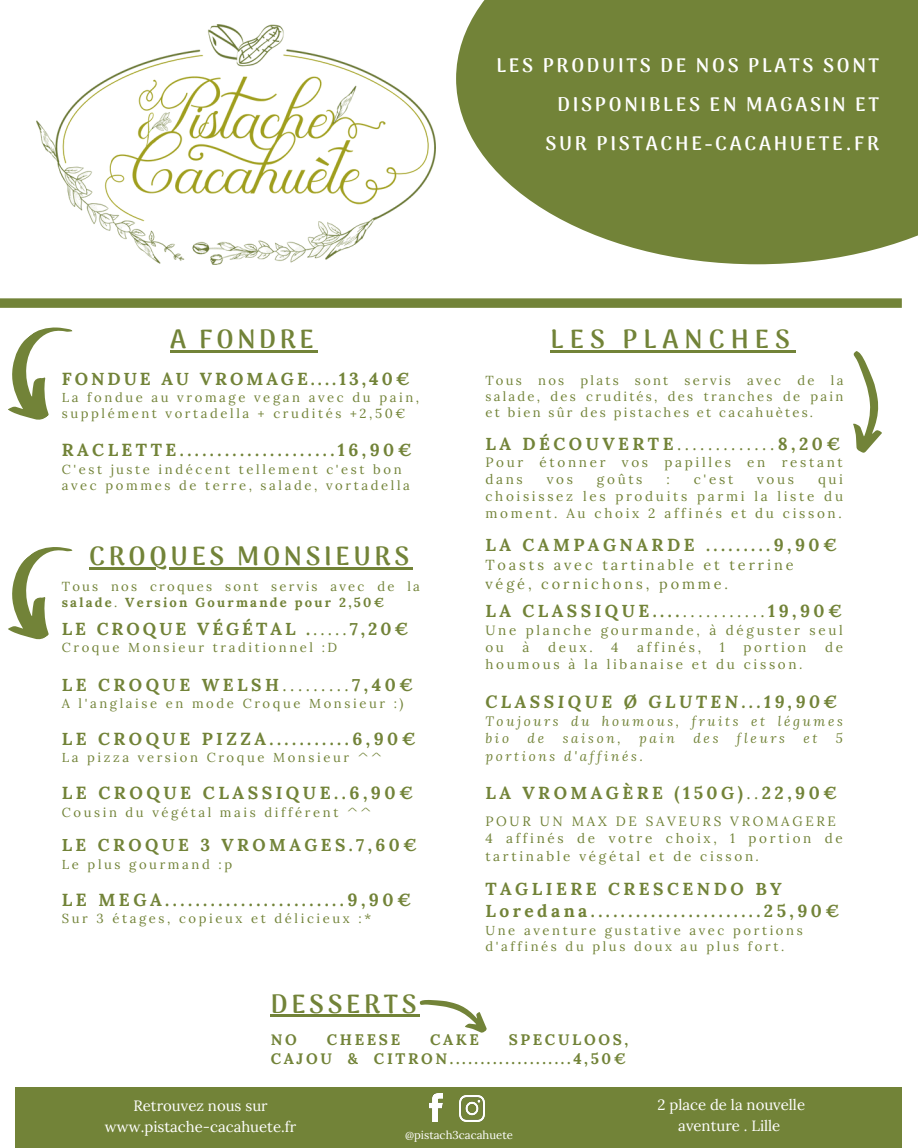
<style>
.page{position:relative;width:918px;height:1148px;background:#fff}
.page>*{position:absolute;margin:0;border:0;box-sizing:border-box;transform-origin:0 0}
.t1{font:800 26.1px "Arima Madurai";letter-spacing:.14em;color:#728338}
.t2{font:800 26.1px "Arima Madurai";letter-spacing:.23em;color:#728338}
.t3{font:800 19.35px "Arima Madurai";letter-spacing:.14em;color:#fff}
.t4{font:700 17.55px "Lora";letter-spacing:.2em;color:#728338}
.t5{font:700 17.4px/22.2px "Lora";letter-spacing:.2em;color:#728338}
.t6{font:700 17.4px "Lora";letter-spacing:.175em;color:#728338}
.t7{font:italic 700 17.4px "Lora";letter-spacing:.2em;color:#728338}
.t8{font:700 17.25px "Lora";letter-spacing:.2em;color:#728338}
.t9{font:700 15.15px/19.2px "Lora";letter-spacing:.175em;color:#728338;text-align:right}
.t10{font:14.85px/20.9px "Lora";color:#fff;text-align:center}
.t11{font:14.55px/18.3px "Lora";letter-spacing:.2em;color:#728338}
.t12{font:13.5px/17px "Lora";letter-spacing:.2em;color:#728338}
.t13{font:italic 13.5px/17.4px "Lora";letter-spacing:.2em;color:#728338}
.t14{font:13.05px/16.4px "Lora";letter-spacing:.2em;color:#728338}
.t15{font:13.05px/16.4px "Lora";letter-spacing:.175em;color:#728338}
.t16{font:11.4px "Lora";color:#fff}
.s1{font-weight:700}
.s2{font-weight:400}
.s3{font-style:italic}
</style>
<div class="page">
<div style="left:15px;top:1087px;width:887px;height:60px;background:#728338"></div>
<img style="left:429px;top:1093px;width:14px;height:28px">
<img style="left:459px;top:1095px;width:26px;height:26px">
<img style="left:37px;top:24px;width:399px;height:240px">
<svg style="left:456px;top:0;width:462px;height:265px;background:#839250"></svg>
<svg style="left:8px;top:547px;width:97px;height:93px"></svg>
<hr style="left:271px;top:1014px;width:149px;height:3px;background:#728338">
<svg style="left:419px;top:1000px;width:68px;height:33px"></svg>
<hr style="left:89px;top:567px;width:324px;height:2px;background:#728338">
<svg style="left:0;top:298px;width:902px;height:155px"></svg>
<p class="t3" style="left:496px;top:54px;width:384px">LES PRODUITS DE NOS PLATS SONT</p>
<p class="t3" style="left:557px;top:93px;width:323px">DISPONIBLES EN MAGASIN ET</p>
<p class="t3" style="left:546px;top:132px;width:335px">SUR PISTACHE-CACAHUETE.FR</p>
<p class="t1" style="left:170px;top:323px;width:145px">A FONDRE</p>
<p class="t6" style="left:62px;top:367px;width:350px">FONDUE AU VROMAGE....13,40€</p>
<p class="t14" style="left:62px;top:389px;width:359px">La fondue au vromage vegan avec du pain, supplément vortadella + crudités +2,50€</p>
<p class="t5" style="left:62px;top:439px;width:352px">RACLETTE.....................16,90€</p>
<p class="t14" style="left:62px;top:461px;width:341px">C'est juste indécent tellement c'est bon</p>
<p class="t14" style="left:62px;top:477px;width:350px">avec pommes de terre, salade, vortadella</p>
<p class="t1" style="left:89px;top:540px;width:321px">CROQUES MONSIEURS</p>
<p class="t15" style="left:62px;top:578px;width:360px">Tous nos croques sont servis avec de la <span class="s1">salade</span>. <span class="s1">Version Gourmande pour 2,50€</span></p>
<p class="t6" style="left:62px;top:617px;width:348px">LE CROQUE VÉGÉTAL .<span class="s2">.....</span>7,20€</p>
<p class="t14" style="left:62px;top:639px;width:277px">Croque Monsieur traditionnel :D</p>
<p class="t5" style="left:62px;top:673px;width:353px">LE CROQUE WELSH<span class="s2">.........</span>7,40€</p>
<p class="t14" style="left:62px;top:695px;width:343px">A l'anglaise en mode Croque Monsieur :)</p>
<p class="t5" style="left:62px;top:727px;width:356px">LE CROQUE PIZZA...........6,90€</p>
<p class="t14" style="left:62px;top:749px;width:322px">La pizza version Croque Monsieur ^^</p>
<p class="t4" style="left:62px;top:781px;width:353px">LE CROQUE CLASSIQUE..6,90€</p>
<p class="t14" style="left:62px;top:803px;width:311px">Cousin du végétal mais différent ^^</p>
<p class="t8" style="left:62px;top:834px;width:357px">LE CROQUE 3 VROMAGES.7,60€</p>
<p class="t14" style="left:62px;top:855px;width:172px">Le plus gourmand :p</p>
<p class="t4" style="left:62px;top:888px;width:351px">LE MEGA........................9,90€</p>
<p class="t14" style="left:62px;top:910px;width:311px">Sur 3 étages, copieux et délicieux :*</p>
<p class="t2" style="left:551px;top:323px;width:241px">LES PLANCHES</p>
<p class="t14" style="left:485px;top:371px;width:360px;text-align:justify">Tous nos plats sont servis avec de la salade, des crudités, des tranches de pain et bien sûr des pistaches et cacahuètes.</p>
<p class="t5" style="left:485px;top:432px;width:357px">LA DÉCOUVERTE<span class="s2">.............</span>8,20€</p>
<p class="t12" style="left:485px;top:454px;width:359px">Pour étonner vos papilles en restant dans</p>
<p class="t12" style="left:547px;top:471px;width:28px">vos</p>
<p class="t12" style="left:597px;top:471px;width:47px">goûts</p>
<p class="t12" style="left:666px;top:471px;width:5px">:</p>
<p class="t12" style="left:694px;top:471px;width:41px">c'est</p>
<p class="t12" style="left:757px;top:471px;width:39px">vous</p>
<p class="t12" style="left:485px;top:471px;width:359px;text-align:justify;text-indent:333px">qui choisissez les produits parmi la liste du moment. Au choix 2 affinés et du cisson.</p>
<p class="t5" style="left:485px;top:533px;width:353px">LA CAMPAGNARDE .........9,90€</p>
<p class="t11" style="left:485px;top:556px;width:310px">Toasts avec tartinable et terrine végé, cornichons, pomme.</p>
<p class="t5" style="left:485px;top:600px;width:358px">LA CLASSIQUE....<span class="s2">...........</span>19,90€</p>
<p class="t12" style="left:485px;top:621px;width:359px">Une planche gourmande, à déguster seul ou</p>
<p class="t12" style="left:523px;top:638px;width:8px">à</p>
<p class="t12" style="left:548px;top:638px;width:46px">deux.</p>
<p class="t12" style="left:611px;top:638px;width:9px">4</p>
<p class="t12" style="left:637px;top:638px;width:65px">affinés,</p>
<p class="t12" style="left:720px;top:638px;width:6px">1</p>
<p class="t12" style="left:743px;top:638px;width:64px">portion</p>
<p class="t12" style="left:825px;top:638px;width:20px">de</p>
<p class="t12" style="left:485px;top:656px;width:319px">houmous à la libanaise et du cisson<span class="s3">.</span></p>
<p class="t7" style="left:485px;top:689px;width:353px">CLASSIQUE Ø GLUTEN...19,90€</p>
<p class="t13" style="left:485px;top:712px;width:359px">Toujours du houmous, fruits et légumes bio</p>
<p class="t13" style="left:528px;top:729px;width:18px">de</p>
<p class="t13" style="left:563px;top:729px;width:59px">saison,</p>
<p class="t13" style="left:639px;top:729px;width:37px">pain</p>
<p class="t13" style="left:693px;top:729px;width:27px">des</p>
<p class="t13" style="left:737px;top:729px;width:49px">fleurs</p>
<p class="t13" style="left:803px;top:729px;width:16px">et</p>
<p class="t13" style="left:836px;top:729px;width:9px">5</p>
<p class="t13" style="left:485px;top:747px;width:159px">portions d'affinés.</p>
<p class="t5" style="left:485px;top:781px;width:353px">LA VROMAGÈRE (150G)<span class="s2">..</span>22,90€</p>
<p class="t12" style="left:485px;top:813px;width:352px">POUR UN MAX DE SAVEURS VROMAGERE</p>
<p class="t12" style="left:485px;top:829px;width:359px;line-height:17.4px">4 affinés de votre choix, 1 portion de tartinable végétal et de cisson<span class="s3">.</span></p>
<p class="t5" style="left:485px;top:877px;width:356px">TAGLIERE CRESCENDO BY<br>Loredana.......................25,90€</p>
<p class="t14" style="left:485px;top:921px;width:319px">Une aventure gustative avec portions d'affinés du plus doux au plus fort.</p>
<p class="t1" style="left:271px;top:988px;width:147px">DESSERTS</p>
<p class="t9" style="left:271px;top:1029px;width:28px">NO</p>
<p class="t9" style="left:327px;top:1029px;width:75px">CHEESE</p>
<p class="t9" style="left:430px;top:1029px;width:50px">CAKE</p>
<p class="t9" style="left:271px;top:1029px;width:359px">SPECULOOS,<br>CAJOU &amp; CITRON....................4,50€</p>
<p class="t10" style="left:105px;top:1094px;width:193px">Retrouvez nous sur www.pistache-cacahuete.fr</p>
<p class="t10" style="left:658px;top:1094px;width:149px">2 place de la nouvelle aventure . Lille</p>
<p class="t16" style="left:405px;top:1127px;width:109px">@pistach3cacahuete</p>
</div>
